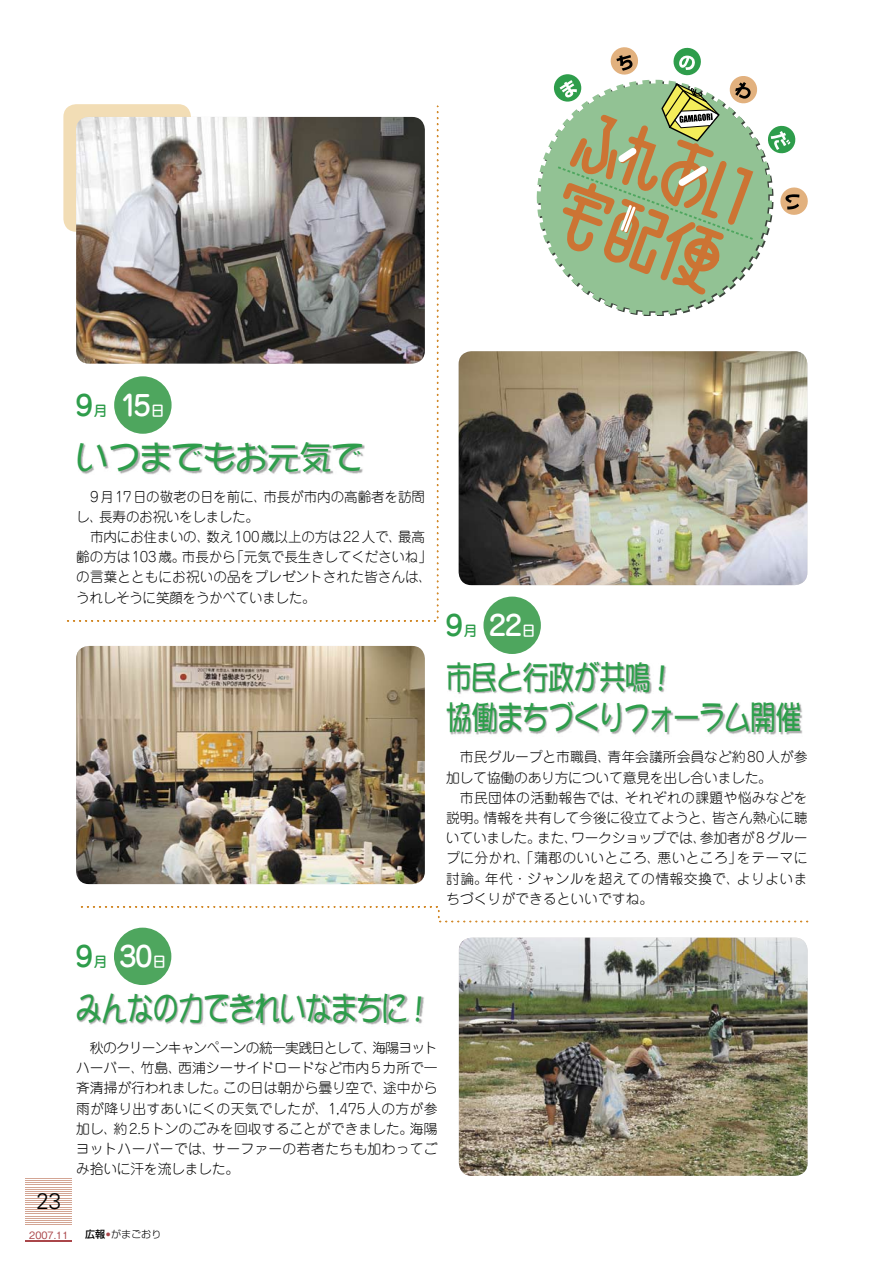
<style>
.page{position:relative;width:893px;height:1263px;background:#fff}
.page>*{position:absolute;margin:0;border:0;box-sizing:border-box;transform-origin:0 0}
.t1{font:32.55px/40.3px "DFPOP1 Std W5";letter-spacing:-.025em;color:#2e9d4b;scale:.8 1}
.t2{font:32.55px "DFPOP1 Std W5";letter-spacing:-.025em;color:#2e9d4b}
.t3{font:500 27.9px "Jun 34 Pro";color:#fff}
.t4{font:500 27.9px "Jun 34 Pro";color:#2e9d4b}
.t5{font:300 22.5px "Univers";color:#000}
.t6{font:500 13.95px "Jun 34 Pro";color:#fff}
.t7{font:500 13.95px "Jun 34 Pro";color:#2e9d4b}
.t8{font:300 13.8px/20.2px "Jun 101 Pro";letter-spacing:-.005em;color:#000}
.t9{font:300 13.8px "Jun 101 Pro";letter-spacing:.02em;color:#000}
.t10{font:300 13.8px/20.2px "Jun 101 Pro";letter-spacing:-.05em;color:#000}
.t11{font:300 13.8px "Jun 101 Pro";letter-spacing:.03em;color:#000}
.t12{font:300 13.8px "Jun 101 Pro";letter-spacing:.025em;color:#000}
.t13{font:500 10.05px "Gothic BBB Pro";color:#aa464a;scale:.96 1}
.t14{font:300 10.05px "Shin Go Pro";color:#000}
.t15{font:500 10.05px "Shin Go Pro";color:#000}
.t16{font:300 4.2px "Shin Go Pro";color:#aa464a}
</style>
<div class="page">
<svg style="left:81px;top:906px;width:727px;height:16px"></svg>
<div style="left:63px;top:104px;width:128px;height:128px;background:#f2ddb5;border-radius:13px"></div>
<img style="left:459px;top:351px;width:348px;height:234px">
<img style="left:447px;top:662px;width:356px;height:73px">
<div style="left:483px;top:597px;width:58px;height:57px;background:#4ea65e;border-radius:50%"></div>
<img style="left:77px;top:994px;width:347px;height:32px">
<div style="left:114px;top:928px;width:57px;height:57px;background:#4ea65e;border-radius:50%"></div>
<img style="left:76px;top:646px;width:349px;height:238px">
<img style="left:459px;top:938px;width:349px;height:238px">
<svg style="left:67px;top:106px;width:371px;height:516px"></svg>
<svg style="left:537px;top:81px;width:235px;height:234px"></svg>
<svg style="left:554px;top:74px;width:27px;height:28px"></svg>
<svg style="left:766px;top:124px;width:30px;height:31px"></svg>
<svg style="left:780px;top:187px;width:27px;height:28px"></svg>
<svg style="left:556px;top:47px;width:202px;height:253px"></svg>
<hr style="left:26px;top:1178px;width:46px;height:1px;background:#d3a594">
<hr style="left:26px;top:1225px;width:46px;height:1px;background:#d3a594">
<hr style="left:26px;top:1222px;width:46px;height:1px;background:#d3a594">
<hr style="left:26px;top:1220px;width:46px;height:1px;background:#d3a594">
<hr style="left:26px;top:1218px;width:46px;height:1px;background:#d3a594">
<hr style="left:26px;top:1216px;width:46px;height:1px;background:#d3a594">
<hr style="left:26px;top:1213px;width:46px;height:1px;background:#d3a594">
<hr style="left:26px;top:1211px;width:46px;height:1px;background:#d3a594">
<hr style="left:26px;top:1209px;width:46px;height:1px;background:#d3a594">
<hr style="left:26px;top:1207px;width:46px;height:1px;background:#d3a594">
<hr style="left:26px;top:1205px;width:46px;height:1px;background:#d3a594">
<hr style="left:26px;top:1202px;width:46px;height:1px;background:#d3a594">
<hr style="left:26px;top:1200px;width:46px;height:1px;background:#d3a594">
<hr style="left:26px;top:1198px;width:46px;height:1px;background:#d3a594">
<hr style="left:26px;top:1196px;width:46px;height:1px;background:#d3a594">
<hr style="left:26px;top:1193px;width:46px;height:1px;background:#d3a594">
<hr style="left:26px;top:1191px;width:46px;height:1px;background:#d3a594">
<hr style="left:26px;top:1189px;width:46px;height:1px;background:#d3a594">
<hr style="left:26px;top:1187px;width:46px;height:1px;background:#d3a594">
<hr style="left:26px;top:1184px;width:46px;height:1px;background:#d3a594">
<hr style="left:26px;top:1182px;width:46px;height:1px;background:#d3a594">
<hr style="left:26px;top:1180px;width:46px;height:1px;background:#d3a594">
<hr style="left:26px;top:1240px;width:46px;height:2px;background:#aa464a">
<h2 class="t4" style="left:76px;top:383px;width:19px">9</h2>
<p class="t7" style="left:94px;top:399px;width:15px">月</p>
<h2 class="t3" style="left:121px;top:383px;width:32px">15</h2>
<p class="t6" style="left:151px;top:399px;width:15px">日</p>
<h1 class="t2" style="left:76px;top:439px;width:289px">いつまでもお元気で</h1>
<p class="t8" style="left:263px;top:485px;width:163px">市長が市内の高齢者を訪問</p>
<p class="t8" style="left:90px;top:485px;width:178px;text-align:center">9月17日の敬老の日を前に、長寿のお祝いをしました。</p>
<p class="t8" style="left:76px;top:505px;width:28px">し、</p>
<p class="t8" style="left:206px;top:525px;width:197px">数え100歳以上の方は22人で、</p>
<p class="t8" style="left:90px;top:525px;width:122px">市内にお住まいの、</p>
<p class="t8" style="left:398px;top:525px;width:28px">最高</p>
<p class="t8" style="left:230px;top:545px;width:203px">「元気で長生きしてくださいね「</p>
<p class="t8" style="left:76px;top:545px;width:357px">齢の方は103歳。<br>の言葉とともにお祝いの品をプレゼントされた皆さんは、うれしそうに笑顔をうかべていました。</p>
<p class="t8" style="left:182px;top:545px;width:55px">市長から</p>
<h2 class="t4" style="left:445px;top:603px;width:19px">9</h2>
<p class="t7" style="left:463px;top:619px;width:15px">月</p>
<h2 class="t3" style="left:489px;top:603px;width:35px">22</h2>
<p class="t6" style="left:522px;top:619px;width:15px">日</p>
<h1 class="t1" style="left:446px;top:656px;width:446px">市民と行政が共鳴!<br>協働まちづくりフォーラム開催</h1>
<p class="t8" style="left:460px;top:745px;width:153px">市民グループと市職員、</p>
<p class="t8" style="left:446px;top:765px;width:328px">加して協働のあり方について意見を出し合いました。</p>
<p class="t9" style="left:625px;top:786px;width:184px">それぞれの課題や悩みなどを</p>
<p class="t8" style="left:608px;top:745px;width:202px">青年会議所会員など約80人が参</p>
<p class="t9" style="left:460px;top:786px;width:170px">市民団体の活動報告では、</p>
<p class="t8" style="left:712px;top:806px;width:97px">皆さん熱心に聴</p>
<p class="t8" style="left:483px;top:806px;width:234px">情報を共有して今後に役立てようと、</p>
<p class="t8" style="left:446px;top:806px;width:43px">説明。</p>
<p class="t8" style="left:571px;top:826px;width:137px">ワークショップでは、</p>
<p class="t8" style="left:700px;top:826px;width:109px">参加者が8グルー</p>
<p class="t8" style="left:446px;top:826px;width:96px">いていました。</p>
<p class="t8" style="left:537px;top:826px;width:42px">また、</p>
<p class="t12" style="left:446px;top:847px;width:216px">プに分かれ、「蒲郡のいいところ、</p>
<p class="t8" style="left:657px;top:846px;width:86px">悪いところ」</p>
<p class="t8" style="left:737px;top:846px;width:72px">をテーマに</p>
<p class="t8" style="left:446px;top:866px;width:209px">討論。<br>ちづくりができるといいですね。</p>
<p class="t11" style="left:485px;top:867px;width:256px">年代・ジャンルを超えての情報交換で、</p>
<p class="t8" style="left:737px;top:866px;width:72px">よりよいま</p>
<h3 class="t5" style="left:36px;top:1188px;width:27px">23</h3>
<p class="t13" style="left:29px;top:1227px;width:42px">2007.11</p>
<h2 class="t4" style="left:75px;top:934px;width:19px">9</h2>
<p class="t7" style="left:93px;top:950px;width:15px">月</p>
<h2 class="t3" style="left:119px;top:934px;width:35px">30</h2>
<p class="t6" style="left:153px;top:950px;width:15px">日</p>
<h1 class="t1" style="left:76px;top:987px;width:446px">みんなの力できれいなまちに!</h1>
<p class="t10" style="left:178px;top:1036px;width:261px;text-indent:-88px">秋のクリーンキャンペーンの統一実践日として、<br>西浦シーサイドロードなど市内５カ所で一</p>
<p class="t8" style="left:372px;top:1036px;width:67px">海陽ヨット</p>
<p class="t8" style="left:141px;top:1056px;width:43px">竹島、</p>
<p class="t8" style="left:76px;top:1056px;width:70px">ハーバー、</p>
<p class="t8" style="left:76px;top:1076px;width:152px">斉清掃が行われました。</p>
<p class="t9" style="left:76px;top:1097px;width:363px">雨が降り出すあいにくの天気でしたが、1,475人の方が参</p>
<p class="t8" style="left:410px;top:1117px;width:29px">海陽</p>
<p class="t8" style="left:223px;top:1076px;width:165px">この日は朝から曇り空で、</p>
<p class="t8" style="left:383px;top:1076px;width:56px">途中から</p>
<p class="t8" style="left:114px;top:1117px;width:301px">約2.5トンのごみを回収することができました。</p>
<p class="t8" style="left:76px;top:1117px;width:43px">加し、</p>
<p class="t9" style="left:212px;top:1138px;width:227px">サーファーの若者たちも加わってご</p>
<p class="t8" style="left:76px;top:1137px;width:165px">ヨットハーバーでは、<br>み拾いに汗を流しました。</p>
<p class="t14" style="left:111px;top:1226px;width:52px">がまごおり</p>
<p class="t15" style="left:85px;top:1226px;width:22px">広報</p>
<p class="t16" style="left:106px;top:1231px;width:6px">●</p>
</div>
